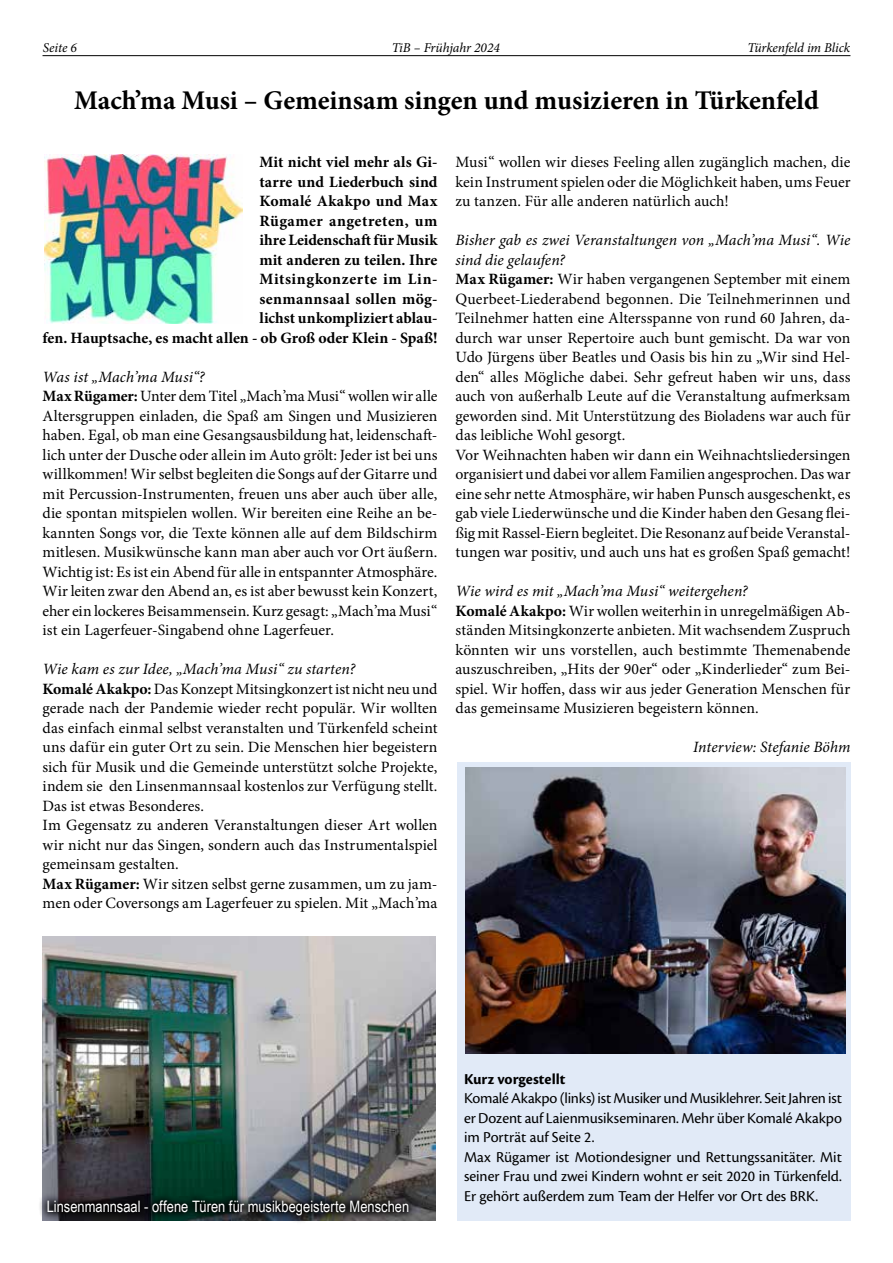
<style>
.page{position:relative;width:893px;height:1263px;background:#fff}
.page>*{position:absolute;margin:0;border:0;box-sizing:border-box;transform-origin:0 0}
.t1{font:700 27px "Minion Pro";color:#000}
.t2{font:15.75px/19.5px "Minion Pro";color:#000}
.t3{font:15.75px/19.5px "Cronos Pro";letter-spacing:-.005em;color:#000}
.t4{font:700 15.75px/19.5px "Minion Pro";letter-spacing:.01em;color:#000;text-align:right}
.t5{font:15.75px "Arial Narrow";color:#fff}
.t6{font:italic 15.75px "Minion Pro";color:#000}
.t7{font:700 15.75px "Cronos Pro";color:#000}
.t8{font:italic 13.5px "Minion Pro";letter-spacing:-.01em;color:#000}
.s1{font-style:italic}
.s2{font-weight:700}
</style>
<div class="page">
<hr style="left:43px;top:55px;width:807px;height:1px;background:#000">
<div style="left:457px;top:762px;width:393px;height:458px;background:#e1eaf7"></div>
<img style="left:45px;top:154px;width:198px;height:169px">
<img style="left:466px;top:768px;width:379px;height:285px">
<img style="left:43px;top:937px;width:393px;height:283px">
<svg style="left:40px;top:1192px;width:378px;height:30px;background:#2b3131"></svg>
<p class="t8" style="left:43px;top:39px;width:36px">Seite 6</p>
<p class="t8" style="left:392px;top:39px;width:110px">TiB – Frühjahr 2024</p>
<p class="t8" style="left:747px;top:39px;width:104px">Türkenfeld im Blick</p>
<h1 class="t1" style="left:74px;top:81px;width:746px">Mach’ma Musi – Gemeinsam singen und musizieren in Türkenfeld</h1>
<p class="t4" style="left:43px;top:152px;width:396px">Mit nicht viel mehr als Gi-<br>tarre und Liederbuch sind<br>Komalé Akakpo und Max<br>Rügamer angetreten, um<br>ihre Leidenschaft für Musik<br>mit anderen zu teilen. Ihre<br>Mitsingkonzerte im Lin-<br>senmannsaal sollen mög-<br>lichst unkompliziert ablau-<br>fen. Hauptsache, es macht allen - ob Groß oder Klein - Spaß!</p>
<p class="t2" style="left:43px;top:367px;width:396px"><span class="s1">Was ist „Mach’ma Musi“?<br></span><span class="s2">Max Rügamer:</span> Unter dem Titel „Mach’ma Musi“ wollen wir alle Altersgruppen einladen, die Spaß am Singen und Musizieren haben. Egal, ob man eine Gesangsausbildung hat, leidenschaft&shy;lich unter der Dusche oder allein im Auto grölt: Jeder ist bei uns willkommen! Wir selbst begleiten die Songs auf der Gitarre und mit Percussion-Instrumenten, freuen uns aber auch über alle, die spontan mitspielen wollen. Wir bereiten eine Reihe an be&shy;kannten Songs vor, die Texte können alle auf dem Bildschirm mitlesen. Musikwünsche kann man aber auch vor Ort äußern.<br>Wichtig ist: Es ist ein Abend für alle in entspannter Atmosphäre.<br>Wir leiten zwar den Abend an, es ist aber bewusst kein Konzert, eher ein lockeres Beisammensein. Kurz gesagt: „Mach’ma Musi“ ist ein Lagerfeuer-Singabend ohne Lagerfeuer.</p>
<p class="t2" style="left:43px;top:659px;width:396px"><span class="s1">Wie kam es zur Idee, „Mach’ma Musi“ zu starten?<br></span><span class="s2">Komalé Akakpo:</span> Das Konzept Mitsingkonzert ist nicht neu und gerade nach der Pandemie wieder recht populär. Wir wollten das einfach einmal selbst veranstalten und Türkenfeld scheint uns dafür ein guter Ort zu sein. Die Menschen hier begeistern sich für Musik und die Gemeinde unterstützt solche Projekte, indem sie den Linsenmannsaal kostenlos zur Verfügung stellt.<br>Das ist etwas Besonderes.<br>Im Gegensatz zu anderen Veranstaltungen dieser Art wollen wir nicht nur das Singen, sondern auch das Instrumentalspiel gemeinsam gestalten.<br><span class="s2">Max Rügamer:</span> Wir sitzen selbst gerne zusammen, um zu jam&shy;men oder Coversongs am Lagerfeuer zu spielen. Mit „Mach’ma</p>
<p class="t2" style="left:455px;top:152px;width:396px;text-align:justify">Musi“ wollen wir dieses Feeling allen zugänglich machen, die kein Instrument spielen oder die Möglichkeit haben, ums Feuer zu tanzen. Für alle anderen natürlich auch!</p>
<p class="t2" style="left:455px;top:230px;width:396px"><span class="s1">Bisher gab es zwei Veranstaltungen von „Mach’ma Musi“. Wie sind die gelaufen?<br></span><span class="s2">Max Rügamer:</span> Wir haben vergangenen September mit einem Querbeet-Liederabend begonnen. Die Teilnehmerinnen und Teilnehmer hatten eine Altersspanne von rund 60 Jahren, da&shy;durch war unser Repertoire auch bunt gemischt. Da war von Udo Jürgens über Beatles und Oasis bis hin zu „Wir sind Hel&shy;den“ alles Mögliche dabei. Sehr gefreut haben wir uns, dass auch von außerhalb Leute auf die Veranstaltung aufmerksam geworden sind. Mit Unterstützung des Bioladens war auch für das leibliche Wohl gesorgt.<br>Vor Weihnachten haben wir dann ein Weihnachtsliedersingen organisiert und dabei vor allem Familien angesprochen. Das war eine sehr nette Atmosphäre, wir haben Punsch ausgeschenkt, es gab viele Liederwünsche und die Kinder haben den Gesang flei&shy;ßig mit Rassel-Eiern begleitet. Die Resonanz auf beide Veranstal&shy;tungen war positiv, und auch uns hat es großen Spaß gemacht!</p>
<p class="t2" style="left:455px;top:581px;width:396px"><span class="s1">Wie wird es mit „Mach’ma Musi“ weitergehen?<br></span><span class="s2">Komalé Akakpo:</span> Wir wollen weiterhin in unregelmäßigen Ab&shy;ständen Mitsingkonzerte anbieten. Mit wachsendem Zuspruch könnten wir uns vorstellen, auch bestimmte Themenabende auszuschreiben, „Hits der 90er“ oder „Kinderlieder“ zum Bei&shy;spiel. Wir hoffen, dass wir aus jeder Generation Menschen für das gemeinsame Musizieren begeistern können.</p>
<p class="t6" style="left:693px;top:736px;width:159px">Interview: Stefanie Böhm</p>
<p class="t5" style="left:47px;top:1195px;width:364px">Linsenmannsaal - offene Türen für musikbegeisterte Menschen</p>
<p class="t7" style="left:464px;top:1070px;width:103px">Kurz vorgestellt</p>
<p class="t3" style="left:464px;top:1088px;width:380px">Komalé Akakpo (links) ist Musiker und Musiklehrer. Seit Jahren ist er Dozent auf Laienmusikseminaren. Mehr über Komalé Akakpo im Porträt auf Seite 2.<br>Max Rügamer ist Motiondesigner und Rettungssanitäter. Mit seiner Frau und zwei Kindern wohnt er seit 2020 in Türkenfeld.<br>Er gehört außerdem zum Team der Helfer vor Ort des BRK.</p>
</div>
